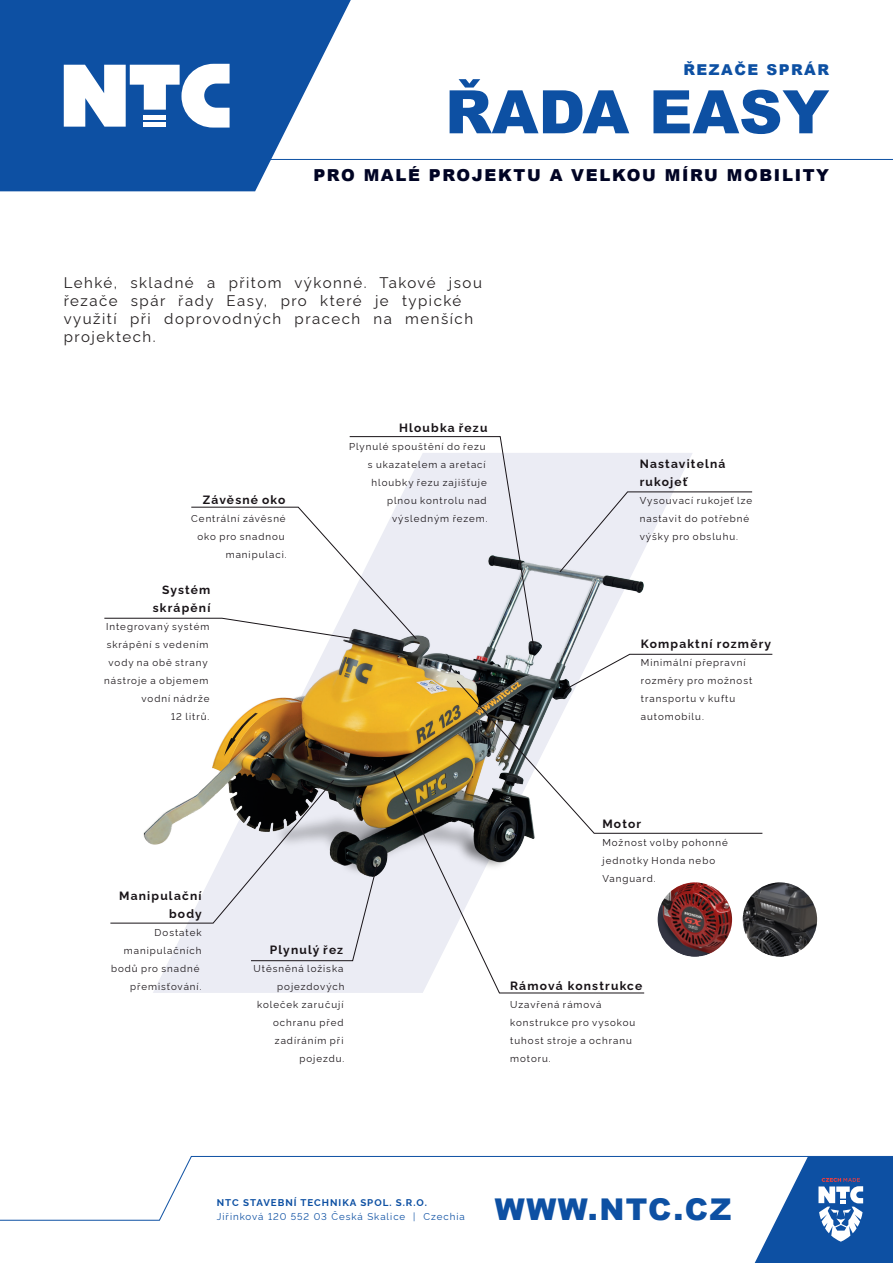
<style>
.page{position:relative;width:893px;height:1263px;background:#fff}
.page>*{position:absolute;margin:0;border:0;box-sizing:border-box;transform-origin:0 0}
.t1{font:900 60px "Arial";color:#0d50a3}
.t2{font:900 30px "Arial";letter-spacing:.05em;color:#0d50a3}
.t3{font:900 16.5px "Arial";letter-spacing:.1em;color:#000424}
.t4{font:15px/18px "Rawline";letter-spacing:.1em;color:#231f20}
.t5{font:900 15px "Arial";letter-spacing:.1em;color:#0d50a3}
.t6{font:700 12px/18px "Rawline";letter-spacing:.1em;color:#181317;text-align:right}
.t7{font:9.75px/18px "Rawline";letter-spacing:.1em;color:#181317;text-align:right}
.t8{font:9.75px "Rawline";letter-spacing:.1em;color:#0d50a3}
.t9{font:700 9.75px "Rawline";letter-spacing:.1em;color:#0d50a3}
</style>
<div class="page">
<svg style="left:0;top:1156px;width:893px;height:65px"></svg>
<svg style="left:744px;top:1157px;width:149px;height:106px"></svg>
<svg style="left:0;top:0;width:351px;height:191px;fill:#0d50a3"></svg>
<svg style="left:64px;top:64px;width:166px;height:64px"></svg>
<hr style="left:255px;top:159px;width:638px;height:1px;background:#0d50a3">
<div style="left:153px;top:957px;width:240px;height:36px;background:#ebecf4"></div>
<img style="left:212px;top:453px;width:525px;height:504px">
<svg style="left:393px;top:771px;width:252px;height:222px"></svg>
<svg style="left:559px;top:491px;width:193px;height:81px"></svg>
<svg style="left:457px;top:680px;width:306px;height:154px"></svg>
<img style="left:743px;top:882px;width:74px;height:75px;border-radius:50%">
<svg style="left:566px;top:654px;width:207px;height:35px"></svg>
<svg style="left:104px;top:436px;width:430px;height:212px"></svg>
<svg style="left:110px;top:780px;width:268px;height:181px"></svg>
<img style="left:658px;top:882px;width:74px;height:75px;border-radius:50%">
<h3 class="t5" style="left:683px;top:64px;width:147px">ŘEZAČE SPRÁR</h3>
<h1 class="t1" style="left:445px;top:90px;width:386px">ŘADA EASY</h1>
<h3 class="t3" style="left:313px;top:169px;width:517px">PRO MALÉ PROJEKTU A VELKOU MÍRU MOBILITY</h3>
<h3 class="t4" style="left:64px;top:274px;width:420px">Lehké, skladné a přitom výkonné. Takové jsou řezače spár řady Easy, pro které je typické využití při doprovodných pracech na menších projektech.</h3>
<p class="t6" style="left:203px;top:491px;width:84px">Závěsné oko</p>
<p class="t7" style="left:191px;top:510px;width:97px">Centrální závěsné oko pro snadnou manipulaci.</p>
<p class="t6" style="left:153px;top:581px;width:59px">Systém skrápění</p>
<p class="t7" style="left:104px;top:618px;width:107px">Integrovaný systém skrápění s vedením vody na obě strany nástroje a objemem vodní nádrže<br>12 litrů.</p>
<p class="t6" style="left:399px;top:419px;width:90px">Hloubka řezu</p>
<p class="t7" style="left:349px;top:438px;width:140px">Plynulé spouštění do řezu s ukazatelem a aretací hloubky řezu zajišťuje plnou kontrolu nad výsledným řezem.</p>
<p class="t6" style="left:640px;top:455px;width:87px;text-align:left">Nastavitelná rukojeť</p>
<p class="t7" style="left:640px;top:492px;width:114px;text-align:left">Vysouvací rukojeť lze nastavit do potřebné výšky pro obsluhu.</p>
<p class="t6" style="left:641px;top:635px;width:132px">Kompaktní rozměry</p>
<p class="t7" style="left:641px;top:654px;width:113px;text-align:left">Minimální přepravní rozměry pro možnost transportu v kuftu automobilu.</p>
<p class="t6" style="left:119px;top:887px;width:84px">Manipulační body</p>
<p class="t7" style="left:111px;top:924px;width:92px">Dostatek manipulačních bodů pro snadné přemisťování.</p>
<p class="t6" style="left:270px;top:941px;width:75px">Plynulý řez</p>
<p class="t7" style="left:254px;top:960px;width:92px">Utěsněná ložiska pojezdových koleček zaručují ochranu před zadíráním při pojezdu.</p>
<p class="t6" style="left:603px;top:815px;width:40px">Motor</p>
<p class="t7" style="left:603px;top:834px;width:127px;text-align:left">Možnost volby pohonné jednotky Honda nebo<br>Vanguard.</p>
<p class="t6" style="left:510px;top:977px;width:134px">Rámová konstrukce</p>
<p class="t7" style="left:510px;top:996px;width:127px;text-align:left">Uzavřená rámová konstrukce pro vysokou tuhost stroje a ochranu motoru.</p>
<p class="t9" style="left:217px;top:1198px;width:212px">NTC STAVEBNÍ TECHNIKA SPOL. S.R.O.</p>
<p class="t8" style="left:217px;top:1212px;width:249px">Jiřinková 120 552 03 Česká Skalice | Czechia</p>
<h2 class="t2" style="left:495px;top:1199px;width:238px">WWW.NTC.CZ</h2>
</div>
